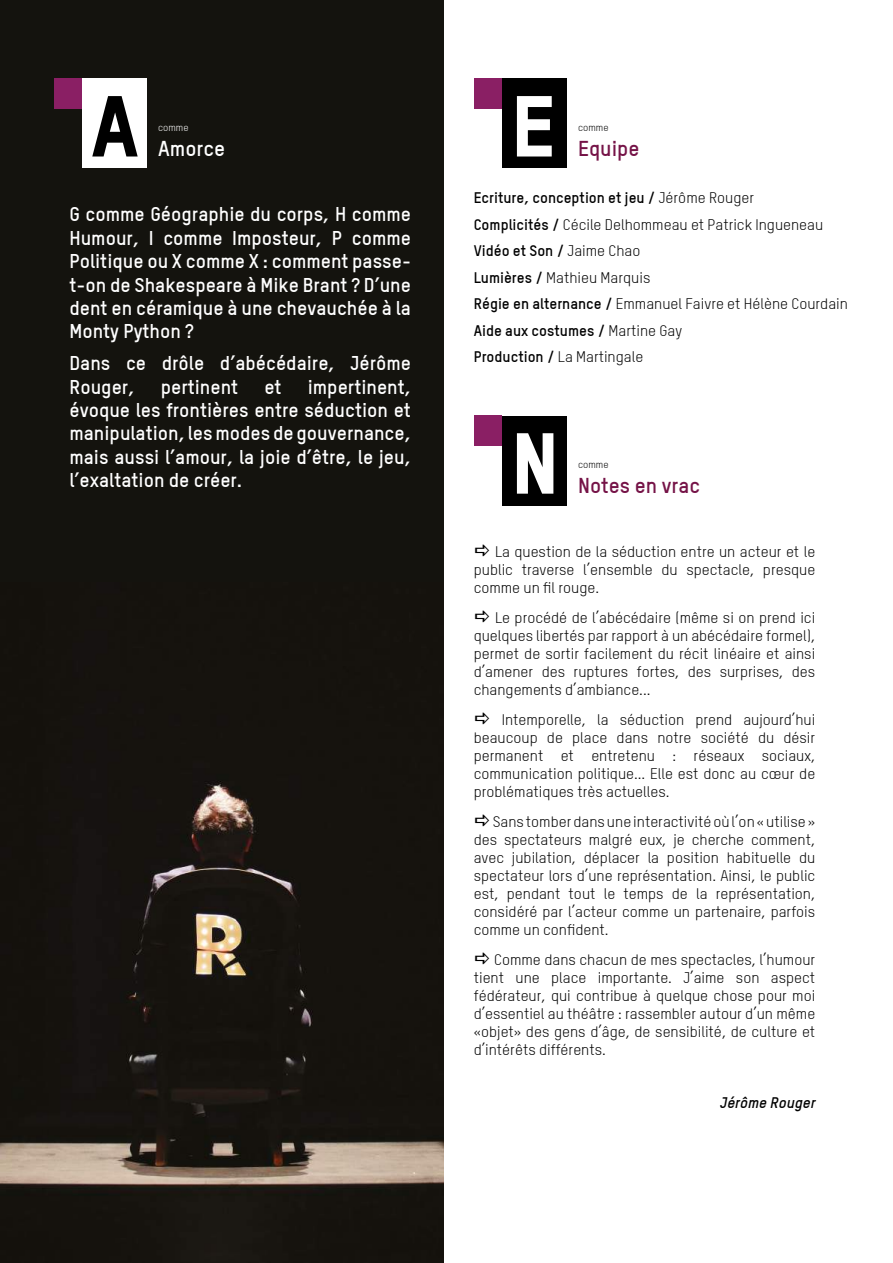
<style>
.page{position:relative;width:893px;height:1263px;background:#fff}
.page>*{position:absolute;margin:0;border:0;box-sizing:border-box;transform-origin:0 0}
.t1{font:84.9px "TSTAR Headline";color:#fff}
.t2{font:84.9px "TSTAR Headline";color:#000}
.t3{font:700 21px "TSTAR";color:#751347}
.t4{font:700 21px "TSTAR";color:#fff}
.t5{font:700 19.5px/23.4px "TSTAR";color:#fff;text-align:justify}
.t6{font:15px/18px "TSTAR";color:#000;text-align:justify}
.t7{font:italic 700 15px "TSTAR";color:#000}
.t8{font:9.75px "TSTAR";color:#000}
.t9{font:9.75px "TSTAR";color:#fff}
.s1{font-weight:700}
</style>
<div class="page">
<div style="left:0;top:0;width:444px;height:1263px;background:#14130e"></div>
<img style="left:0;top:781px;width:444px;height:475px">
<div style="left:82px;top:79px;width:64px;height:89px;background:#fff"></div>
<div style="left:54px;top:79px;width:28px;height:30px;background:#8a1f64"></div>
<div style="left:502px;top:416px;width:64px;height:89px;background:#000"></div>
<div style="left:474px;top:416px;width:28px;height:30px;background:#8a1f64"></div>
<div style="left:502px;top:79px;width:64px;height:89px;background:#000"></div>
<div style="left:474px;top:79px;width:28px;height:30px;background:#8a1f64"></div>
<h1 class="t2" style="left:91px;top:74px;width:50px">A</h1>
<p class="t9" style="left:158px;top:121px;width:32px">comme</p>
<h2 class="t4" style="left:158px;top:135px;width:69px">Amorce</h2>
<h3 class="t5" style="left:69px;top:202px;width:343px">G comme Géographie du corps, H comme Humour, I comme Imposteur, P comme Politique ou X comme X : comment passe&shy;t-on de Shakespeare à Mike Brant ? D’une dent en céramique à une chevauchée à la Monty Python ?</h3>
<h3 class="t5" style="left:69px;top:351px;width:343px">Dans ce drôle d’abécédaire, Jérôme<br>Rouger,</h3>
<h3 class="t5" style="left:69px;top:374px;width:343px;text-indent:238px">impertinent, évoque les frontières entre séduction et manipulation, les modes de gouvernance, mais aussi l’amour, la joie d’être, le jeu, l’exaltation de créer.</h3>
<h3 class="t5" style="left:161px;top:374px;width:79px">pertinent</h3>
<h3 class="t5" style="left:264px;top:374px;width:19px">et</h3>
<h1 class="t1" style="left:511px;top:74px;width:46px">E</h1>
<p class="t8" style="left:578px;top:121px;width:32px">comme</p>
<h2 class="t3" style="left:578px;top:135px;width:63px">Equipe</h2>
<p class="t6" style="left:474px;top:185px;width:376px;line-height:26.5px;text-align:left"><span class="s1">Ecriture, conception et jeu /</span> Jérôme Rouger<br><span class="s1">Complicités /</span> Cécile Delhommeau et Patrick Ingueneau <span class="s1">Vidéo et Son /</span> Jaime Chao<br><span class="s1">Lumières /</span> Mathieu Marquis<br><span class="s1">Régie en alternance /</span> Emmanuel Faivre et Hélène Courdain <span class="s1">Aide aux costumes /</span> Martine Gay<br><span class="s1">Production /</span> La Martingale</p>
<h1 class="t1" style="left:511px;top:411px;width:50px">N</h1>
<p class="t8" style="left:578px;top:458px;width:32px">comme</p>
<h2 class="t3" style="left:578px;top:472px;width:123px">Notes en vrac</h2>
<p class="t6" style="left:474px;top:542px;width:343px;text-indent:21px">La question de la séduction entre un acteur et le public traverse l’ensemble du spectacle, presque comme un fil rouge.</p>
<p class="t6" style="left:474px;top:608px;width:343px;text-indent:21px">Le procédé de l’abécédaire (même si on prend ici quelques libertés par rapport à un abécédaire formel), permet de sortir facilement du récit linéaire et ainsi d’amener des ruptures fortes, des surprises, des changements d’ambiance...</p>
<p class="t6" style="left:474px;top:710px;width:343px;text-indent:28px">Intemporelle, la séduction prend aujourd’hui beaucoup de place dans notre société du désir permanent et entretenu : réseaux sociaux, communication politique... Elle est donc au cœur de problématiques très actuelles.</p>
<p class="t6" style="left:474px;top:813px;width:343px;text-indent:19px">Sans tomber dans une interactivité où l’on « utilise » des spectateurs malgré eux, je cherche comment, avec jubilation, déplacer la position habituelle du spectateur lors d’une représentation. Ainsi, le public est, pendant tout le temps de la représentation, considéré par l’acteur comme un partenaire, parfois comme un confident.</p>
<p class="t6" style="left:474px;top:951px;width:343px;text-indent:20px">Comme dans chacun de mes spectacles, l’humour tient une place importante. J’aime son aspect fédérateur, qui contribue à quelque chose pour moi d’essentiel au théâtre : rassembler autour d’un même «objet» des gens d’âge, de sensibilité, de culture et d’intérêts différents.</p>
<p class="t7" style="left:720px;top:1093px;width:97px">Jérôme Rouger</p>
</div>
